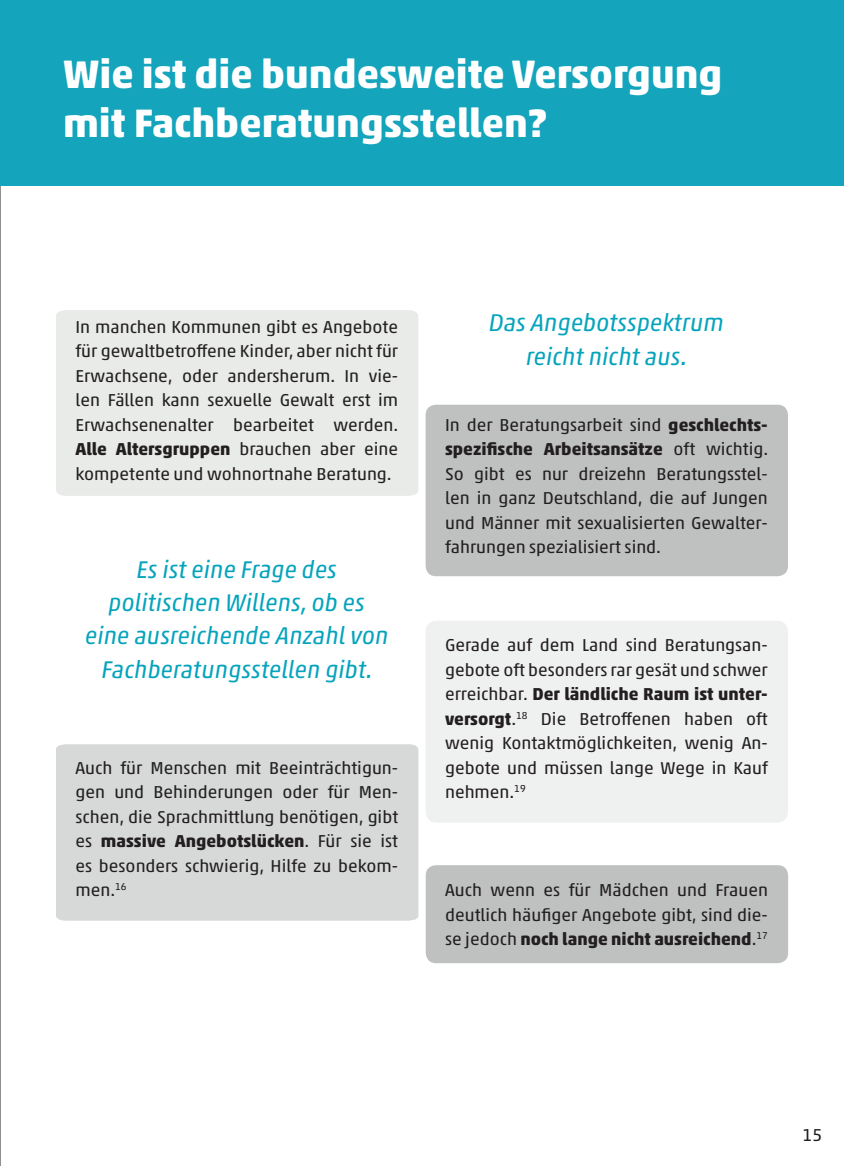
<style>
.page{position:relative;width:844px;height:1166px;background:#fff}
.page>*{position:absolute;margin:0;border:0;box-sizing:border-box;transform-origin:0 0}
.t1{font:700 40.25px/49px "Akko Pro";color:#fff}
.t2{font:italic 24.5px/33.2px "Akko Pro";color:#06a4bc;text-align:center}
.t3{font:17.5px/24.5px "Akko Pro";color:#231f20;text-align:justify}
.s1{font-weight:700}
</style>
<div class="page">
<hr style="left:0;top:0;width:1px;height:1166px;background:#231f20">
<div style="left:0;top:0;width:843px;height:186px;background:#14a4bc"></div>
<div style="left:56px;top:310px;width:362px;height:186px;background:#e8ebe8"></div>
<div style="left:56px;top:744px;width:362px;height:177px;background:#d6d9d8"></div>
<div style="left:425px;top:621px;width:362px;height:202px;background:#eff0f0;border-radius:11px"></div>
<div style="left:425px;top:405px;width:362px;height:171px;background:#bfc1c1;border-radius:10px"></div>
<div style="left:425px;top:865px;width:362px;height:98px;background:#bfc1c1;border-radius:10px"></div>
<h1 class="t1" style="left:63px;top:49px;width:660px">Wie ist die bundesweite Versorgung mit Fachberatungsstellen?</h1>
<p class="t3" style="left:75px;top:314px;width:324px">In manchen Kommunen gibt es Angebote für gewaltbetroffene Kinder, aber nicht für Erwachsene, oder andersherum. In vie&shy;len Fällen kann sexuelle Gewalt erst im Erwachsenenalter bearbeitet werden.<br><span class="s1">Alle Altersgruppen</span> brauchen aber eine kompetente und wohnortnahe Beratung.</p>
<h2 class="t2" style="left:85px;top:552px;width:305px">Es ist eine Frage des politischen Willens, ob es eine ausreichende Anzahl von<br>Fachberatungsstellen gibt.</h2>
<p class="t3" style="left:75px;top:755px;width:324px">Auch für Menschen mit Beeinträchtigun&shy;gen und Behinderungen oder für Men&shy;schen, die Sprachmittlung benötigen, gibt es <span class="s1">massive Angebotslücken</span>. Für sie ist es besonders schwierig, Hilfe zu bekom&shy;men.<sup>16</sup></p>
<h2 class="t2" style="left:488px;top:306px;width:237px">Das Angebotsspektrum reicht nicht aus.</h2>
<p class="t3" style="left:445px;top:412px;width:324px">In der Beratungsarbeit sind <span class="s1">geschlechts&shy;spezifische Arbeitsansätze</span> oft wichtig.<br>So gibt es nur dreizehn Beratungsstel&shy;len in ganz Deutschland, die auf Jungen und Männer mit sexualisierten Gewalter&shy;fahrungen spezialisiert sind.</p>
<p class="t3" style="left:445px;top:633px;width:324px">Gerade auf dem Land sind Beratungsan&shy;gebote oft besonders rar gesät und schwer erreichbar. <span class="s1">Der ländliche Raum ist unter&shy;versorgt</span>.<sup>18</sup> Die Betroffenen haben oft wenig Kontaktmöglichkeiten, wenig An&shy;gebote und müssen lange Wege in Kauf nehmen.<sup>19</sup></p>
<p class="t3" style="left:445px;top:878px;width:324px">Auch wenn es für Mädchen und Frauen deutlich häufiger Angebote gibt, sind die&shy;se jedoch <span class="s1">noch lange nicht ausreichend</span>.<sup>17</sup></p>
<p class="t3" style="left:802px;top:1123px;width:21px">15</p>
</div>
